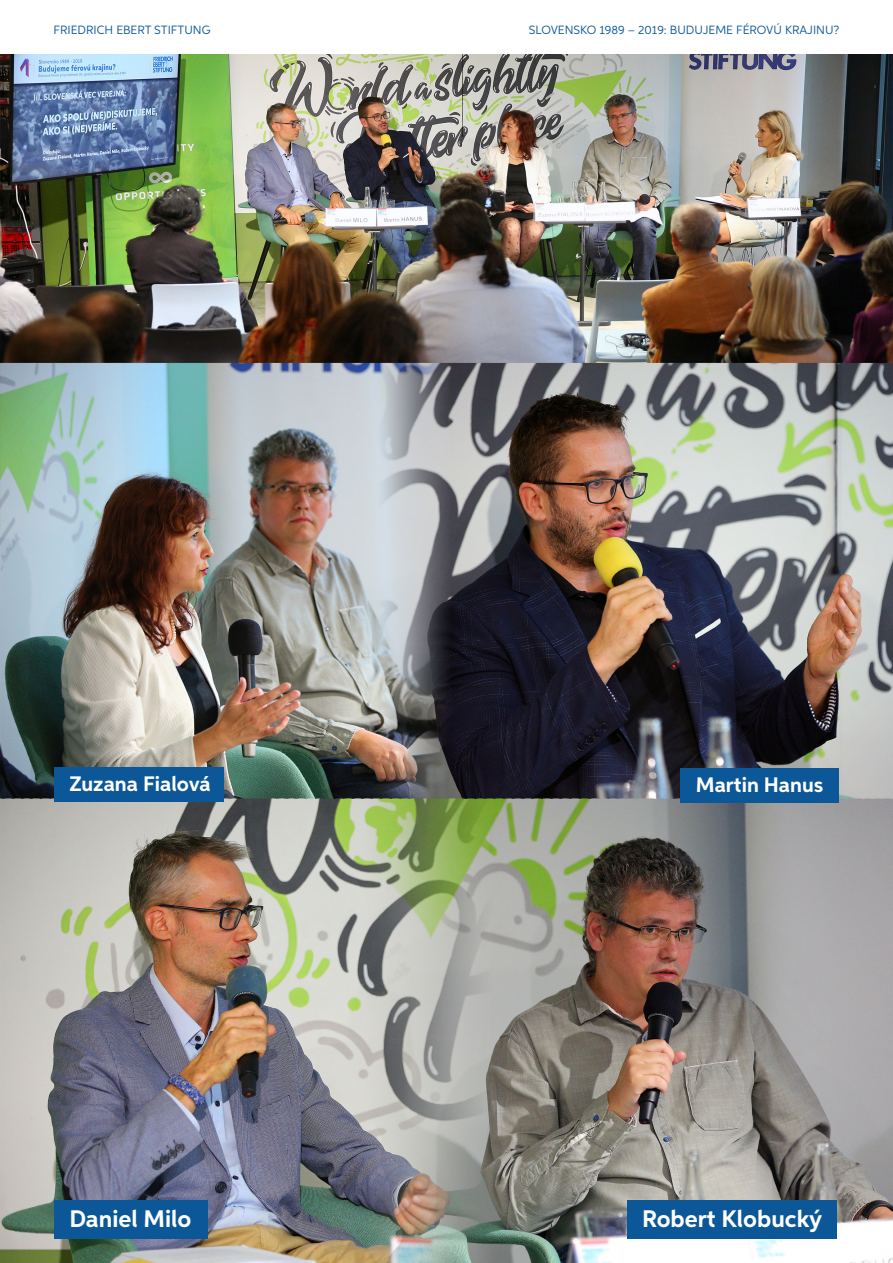
<style>
.page{position:relative;width:893px;height:1263px;background:#fff}
.page>*{position:absolute;margin:0;border:0;box-sizing:border-box;transform-origin:0 0}
.t1{font:700 24px "Aspira";color:#fff}
.t2{font:700 21px "Aspira";color:#fff}
.t3{font:12px "Aspira";color:#0b5797}
</style>
<div class="page">
<img style="left:0;top:54px;width:893px;height:1209px">
<div style="left:681px;top:769px;width:158px;height:34px;background:#0b5797"></div>
<div style="left:54px;top:767px;width:170px;height:34px;background:#0b5797"></div>
<div style="left:627px;top:1200px;width:209px;height:39px;background:#0b5797"></div>
<div style="left:54px;top:1200px;width:154px;height:39px;background:#0b5797"></div>
<p class="t3" style="left:54px;top:23px;width:158px">FRIEDRICH EBERT STIFTUNG</p>
<p class="t3" style="left:529px;top:23px;width:312px">SLOVENSKO 1989 – 2019: BUDUJEME FÉROVÚ KRAJINU?</p>
<p class="t2" style="left:69px;top:770px;width:143px">Zuzana Fialová</p>
<p class="t2" style="left:696px;top:772px;width:129px">Martin Hanus</p>
<p class="t1" style="left:69px;top:1204px;width:124px">Daniel Milo</p>
<p class="t1" style="left:642px;top:1204px;width:182px">Robert Klobucký</p>
</div>
